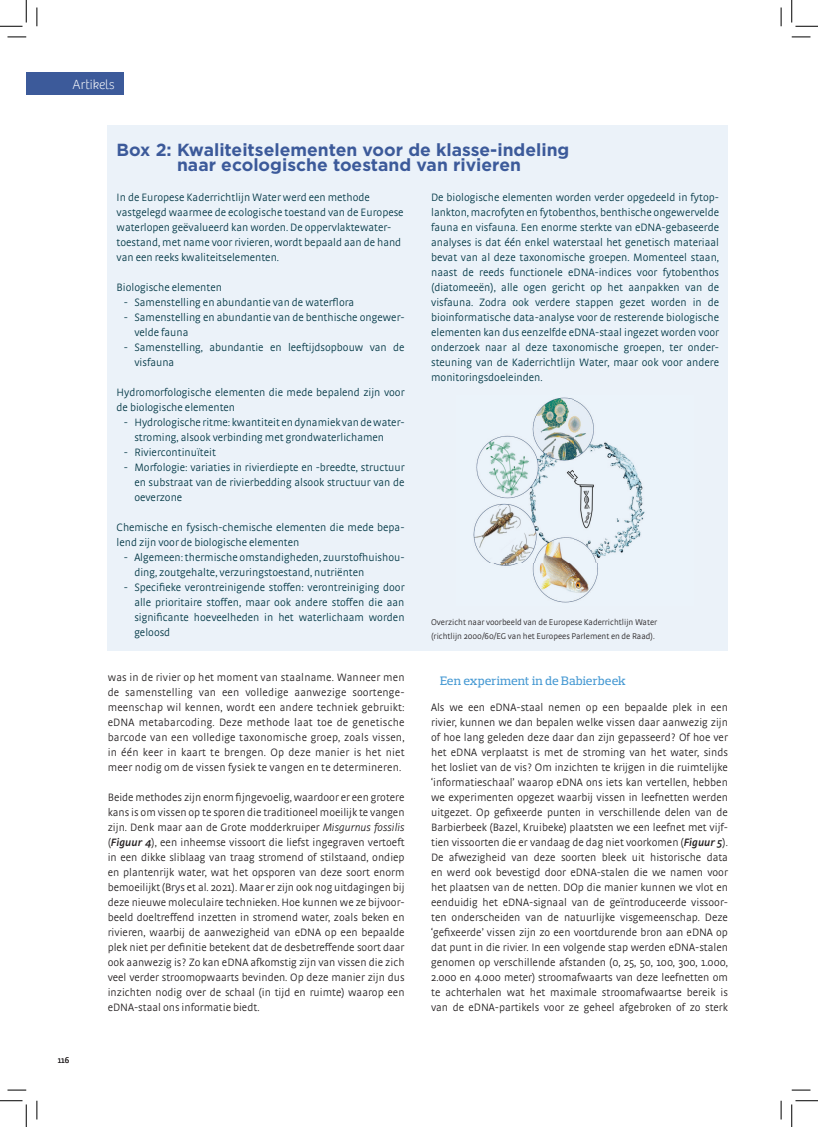
<style>
.page{position:relative;width:818px;height:1127px;background:#fff}
.page>*{position:absolute;margin:0;border:0;box-sizing:border-box;transform-origin:0 0}
.t1{font:700 17.5px/15px "Gotham";color:#3c5a9a}
.t2{font:100 13.75px "Bree";color:#fff}
.t3{font:500 12.5px "Prelo Slab";letter-spacing:.01em;color:#4699d3}
.t4{font:300 11.25px/15px "Strada OT";color:#231f20;text-align:justify}
.t5{font:300 11.25px/15px "Strada OT";color:#003644}
.t6{font:300 8.75px/13.8px "Strada OT";color:#231f20}
.s1{font-style:italic}
.s2{font-weight:600;font-style:italic}
</style>
<div class="page">
<div style="left:26px;top:72px;width:98px;height:23px;background:#3c5a9a"></div>
<div style="left:108px;top:125px;width:620px;height:525px;background:#ebf2f9"></div>
<img style="left:473px;top:397px;width:172px;height:206px">
<svg style="left:8px;top:36px;width:18px;height:2px"></svg>
<svg style="left:792px;top:36px;width:18px;height:2px"></svg>
<svg style="left:8px;top:1089px;width:18px;height:1px"></svg>
<svg style="left:792px;top:1089px;width:18px;height:1px"></svg>
<svg style="left:36px;top:8px;width:2px;height:18px"></svg>
<svg style="left:36px;top:1100px;width:2px;height:19px"></svg>
<svg style="left:780px;top:8px;width:2px;height:18px"></svg>
<svg style="left:780px;top:1100px;width:2px;height:19px"></svg>
<svg style="left:0;top:0;width:27px;height:27px"></svg>
<svg style="left:0;top:1100px;width:27px;height:26px"></svg>
<svg style="left:791px;top:0;width:27px;height:27px"></svg>
<svg style="left:791px;top:1100px;width:27px;height:26px"></svg>
<p class="t2" style="left:73px;top:76px;width:44px">Artikels</p>
<h1 class="t1" style="left:177px;top:142px;width:394px;text-indent:-60px">Box 2: Kwaliteitselementen voor de klasse-indeling naar ecologische toestand van rivieren</h1>
<p class="t5" style="left:117px;top:189px;width:289px">In de Europese Kaderrichtlijn Water werd een methode vastgelegd waarmee de ecologische toestand van de Europese waterlopen geëvalueerd kan worden. De oppervlaktewater&shy;toestand, met name voor rivieren, wordt bepaald aan de hand van een reeks kwaliteitselementen.</p>
<p class="t5" style="left:117px;top:279px;width:107px">Biologische elementen</p>
<p class="t5" style="left:124px;top:294px;width:232px">- Samenstelling en abundantie van de waterflora</p>
<p class="t5" style="left:134px;top:309px;width:272px;text-indent:-11px">- Samenstelling en abundantie van de benthische ongewer&shy;velde fauna</p>
<p class="t5" style="left:134px;top:339px;width:272px;text-indent:-11px">- Samenstelling, abundantie en leeftijdsopbouw van de visfauna</p>
<p class="t5" style="left:117px;top:384px;width:289px">Hydromorfologische elementen die mede bepalend zijn voor de biologische elementen</p>
<p class="t5" style="left:134px;top:414px;width:272px;text-indent:-11px">- Hydrologische ritme: kwantiteit en dynamiek van de water&shy;stroming, alsook verbinding met grondwaterlichamen</p>
<p class="t5" style="left:124px;top:444px;width:94px">- Riviercontinuïteit</p>
<p class="t5" style="left:134px;top:459px;width:272px;text-align:justify;text-indent:-11px">- Morfologie: variaties in rivierdiepte en -breedte, structuur en substraat van de rivierbedding alsook structuur van de oeverzone</p>
<p class="t5" style="left:117px;top:519px;width:289px">Chemische en fysisch-chemische elementen die mede bepa&shy;lend zijn voor de biologische elementen</p>
<p class="t5" style="left:134px;top:549px;width:272px;text-indent:-11px">- Algemeen: thermische omstandigheden, zuurstofhuishou&shy;ding, zoutgehalte, verzuringstoestand, nutriënten</p>
<p class="t5" style="left:134px;top:579px;width:272px;text-align:justify;text-indent:-11px">- Specifieke verontreinigende stoffen: verontreiniging door alle prioritaire stoffen, maar ook andere stoffen die aan significante hoeveelheden in het waterlichaam worden geloosd</p>
<p class="t5" style="left:431px;top:189px;width:289px;text-align:justify">De biologische elementen worden verder opgedeeld in fytop&shy;lankton, macrofyten en fytobenthos, benthische ongewervelde fauna en visfauna. Een enorme sterkte van eDNA-gebaseerde analyses is dat één enkel waterstaal het genetisch materiaal bevat van al deze taxonomische groepen. Momenteel staan, naast de reeds functionele eDNA-indices voor fytobenthos (diatomeeën), alle ogen gericht op het aanpakken van de visfauna. Zodra ook verdere stappen gezet worden in de bioinformatische data-analyse voor de resterende biologische elementen kan dus eenzelfde eDNA-staal ingezet worden voor onderzoek naar al deze taxonomische groepen, ter onder&shy;steuning van de Kaderrichtlijn Water, maar ook voor andere monitoringsdoeleinden.</p>
<p class="t6" style="left:431px;top:615px;width:228px">Overzicht naar voorbeeld van de Europese Kaderrichtlijn Water (richtlijn 2000/60/EG van het Europees Parlement en de Raad).</p>
<p class="t6" style="left:58px;top:1053px;width:13px">116</p>
<p class="t4" style="left:108px;top:669px;width:298px">was in de rivier op het moment van staalname. Wanneer men de samenstelling van een volledige aanwezige soortenge&shy;meenschap wil kennen, wordt een andere techniek gebruikt: eDNA metabarcoding. Deze methode laat toe de genetische barcode van een volledige taxonomische groep, zoals vissen, in één keer in kaart te brengen. Op deze manier is het niet meer nodig om de vissen fysiek te vangen en te determineren.</p>
<p class="t4" style="left:108px;top:789px;width:298px">Beide methodes zijn enorm fijngevoelig, waardoor er een grotere kans is om vissen op te sporen die traditioneel moeilijk te vangen zijn. Denk maar aan de Grote modderkruiper <span class="s1">Misgurnus fossilis </span>(<span class="s2">Figuur 4</span>), een inheemse vissoort die liefst ingegraven vertoeft in een dikke sliblaag van traag stromend of stilstaand, ondiep en plantenrijk water, wat het opsporen van deze soort enorm bemoeilijkt (Brys et al. 2021). Maar er zijn ook nog uitdagingen bij deze nieuwe moleculaire technieken. Hoe kunnen we ze bijvoor&shy;beeld doeltreffend inzetten in stromend water, zoals beken en rivieren, waarbij de aanwezigheid van eDNA op een bepaalde plek niet per definitie betekent dat de desbetreffende soort daar ook aanwezig is? Zo kan eDNA afkomstig zijn van vissen die zich veel verder stroomopwaarts bevinden. Op deze manier zijn dus inzichten nodig over de schaal (in tijd en ruimte) waarop een eDNA-staal ons informatie biedt.</p>
<p class="t3" style="left:440px;top:672px;width:187px">Een experiment in de Babierbeek</p>
<p class="t4" style="left:431px;top:699px;width:298px">Als we een eDNA-staal nemen op een bepaalde plek in een rivier, kunnen we dan bepalen welke vissen daar aanwezig zijn of hoe lang geleden deze daar dan zijn gepasseerd? Of hoe ver het eDNA verplaatst is met de stroming van het water, sinds het losliet van de vis? Om inzichten te krijgen in die ruimtelijke ‘informatieschaal’ waarop eDNA ons iets kan vertellen, hebben we experimenten opgezet waarbij vissen in leefnetten werden uitgezet. Op gefixeerde punten in verschillende delen van de Barbierbeek (Bazel, Kruibeke) plaatsten we een leefnet met vijf&shy;tien vissoorten die er vandaag de dag niet voorkomen (<span class="s2">Figuur 5</span>).<br>De afwezigheid van deze soorten bleek uit historische data en werd ook bevestigd door eDNA-stalen die we namen voor het plaatsen van de netten. DOp die manier kunnen we vlot en eenduidig het eDNA-signaal van de geïntroduceerde vissoor&shy;ten onderscheiden van de natuurlijke visgemeenschap. Deze ‘gefixeerde’ vissen zijn zo een voortdurende bron aan eDNA op dat punt in die rivier. In een volgende stap werden eDNA-stalen genomen op verschillende afstanden (0, 25, 50, 100, 300, 1.000, 2.000 en 4.000 meter) stroomafwaarts van deze leefnetten om te achterhalen wat het maximale stroomafwaartse bereik is van de eDNA-partikels voor ze geheel afgebroken of zo sterk</p>
</div>
